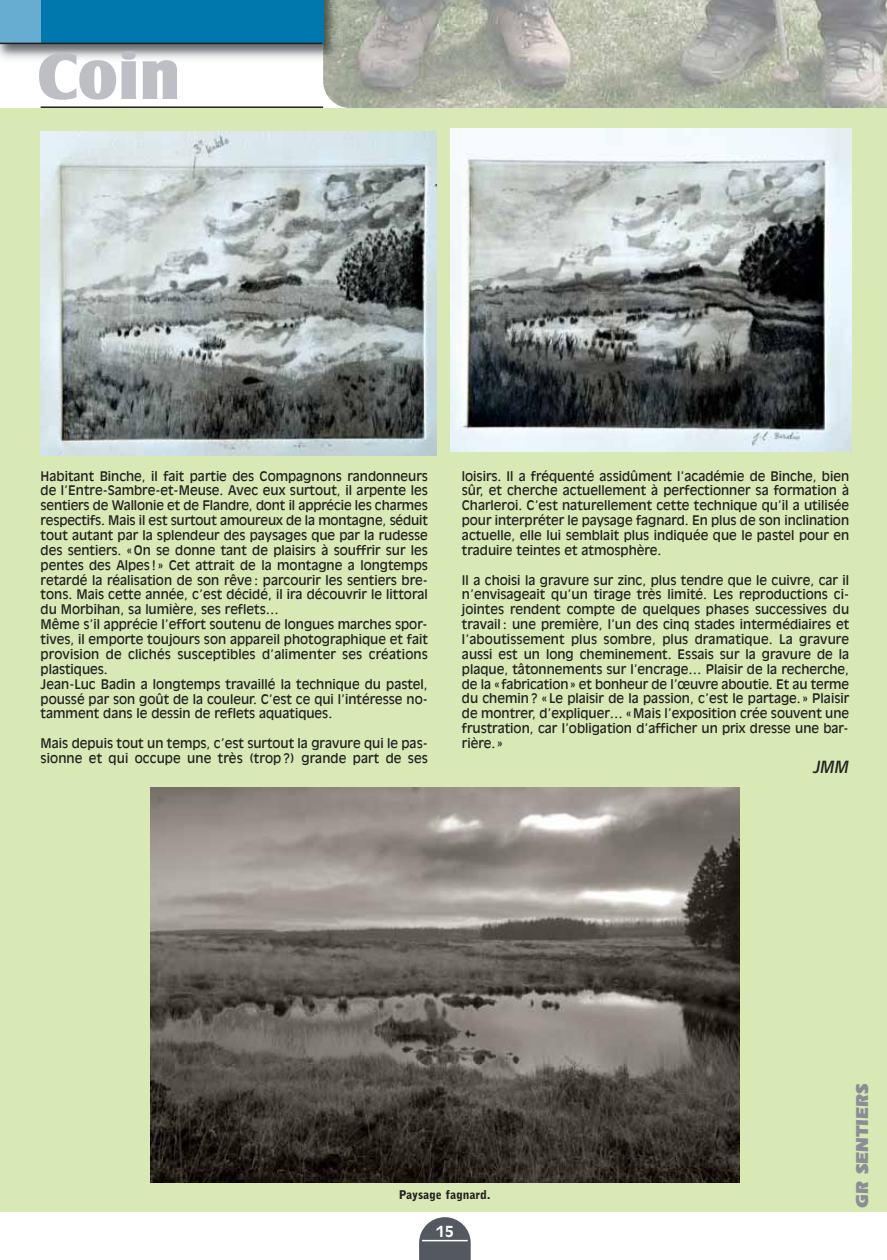
<style>
.page{position:relative;width:887px;height:1260px;background:#fff}
.page>*{position:absolute;margin:0;border:0;box-sizing:border-box;transform-origin:0 0}
.t1{font:67.5px "Castle T Ultr";color:#bdbfc4}
.t2{font:900 18px "Eras IT Cby BT";color:#8b8e95}
.t3{font:italic 16.5px "Incised 901 BT";color:#231f20}
.t4{font:700 15px "Incised 901 BT";color:#fff}
.t5{font:13.05px/14.9px "Incised 901 BT";color:#231f20}
.t6{font:900 12px "Bell Gothic BT";color:#231f20}
</style>
<div class="page">
<div style="left:0;top:108px;width:886px;height:1103px;background:#d8e9b5"></div>
<img style="left:323px;top:0;width:563px;height:108px">
<img style="left:0;top:43px;width:323px;height:16px">
<img style="left:323px;top:0;width:19px;height:63px">
<div style="left:0;top:0;width:323px;height:43px;background:#0078ae"></div>
<hr style="left:41px;top:106px;width:282px;height:2px;background:#231f20">
<div style="left:0;top:0;width:41px;height:43px;background:#67acd1"></div>
<hr style="left:0;top:43px;width:322px;height:1px;background:#231f20">
<svg style="left:419px;top:1217px;width:51px;height:42px;background:#6d7078"></svg>
<hr style="left:422px;top:1239px;width:45px;height:2px;background:#fff">
<img style="left:450px;top:128px;width:401px;height:323px">
<img style="left:41px;top:132px;width:395px;height:323px">
<img style="left:150px;top:787px;width:589px;height:395px">
<h1 class="t1" style="left:37px;top:48px;width:145px">Coin</h1>
<p class="t5" style="left:41px;top:469px;width:388px">Habitant Binche, il fait partie des Compagnons randonneurs de l’Entre-Sambre-et-Meuse. Avec eux surtout, il arpente les sentiers de Wallonie et de Flandre, dont il apprécie les charmes respectifs. Mais il est surtout amoureux de la montagne, séduit tout autant par la splendeur des paysages que par la rudesse des sentiers. « On se donne tant de plaisirs à souffrir sur les pentes des Alpes ! » Cet attrait de la montagne a longtemps retardé la réalisation de son rêve : parcourir les sentiers bre&shy;tons. Mais cette année, c’est décidé, il ira découvrir le littoral du Morbihan, sa lumière, ses reflets…<br>Même s’il apprécie l’effort soutenu de longues marches spor&shy;tives, il emporte toujours son appareil photographique et fait provision de clichés susceptibles d’alimenter ses créations plastiques.<br>Jean-Luc Badin a longtemps travaillé la technique du pastel, poussé par son goût de la couleur. C’est ce qui l’intéresse no&shy;tamment dans le dessin de reflets aquatiques.</p>
<p class="t5" style="left:41px;top:736px;width:388px">Mais depuis tout un temps, c’est surtout la gravure qui le pas&shy;sionne et qui occupe une très (trop ?) grande part de ses</p>
<p class="t5" style="left:462px;top:469px;width:388px;text-align:justify">loisirs. Il a fréquenté assidûment l’académie de Binche, bien sûr, et cherche actuellement à perfectionner sa formation à Charleroi. C’est naturellement cette technique qu’il a utilisée pour interpréter le paysage fagnard. En plus de son inclination actuelle, elle lui semblait plus indiquée que le pastel pour en traduire teintes et atmosphère.</p>
<p class="t5" style="left:462px;top:573px;width:388px;text-align:justify">Il a choisi la gravure sur zinc, plus tendre que le cuivre, car il n’envisageait qu’un tirage très limité. Les reproductions ci&shy;jointes rendent compte de quelques phases successives du travail : une première, l’un des cinq stades intermédiaires et l’aboutissement plus sombre, plus dramatique. La gravure aussi est un long cheminement. Essais sur la gravure de la plaque, tâtonnements sur l’encrage… Plaisir de la recherche, de la « fabrication » et bonheur de l’œuvre aboutie. Et au terme du chemin ? « Le plaisir de la passion, c’est le partage. » Plaisir de montrer, d’expliquer… « Mais l’exposition crée souvent une frustration, car l’obligation d’afficher un prix dresse une bar&shy;rière. »</p>
<p class="t3" style="left:813px;top:758px;width:37px">JMM</p>
<p class="t6" style="left:399px;top:1188px;width:93px">Paysage fagnard.</p>
<p class="t4" style="left:435px;top:1223px;width:20px">15</p>
<h2 class="t2" style="left:850px;top:1207px;width:125px;rotate:-90deg">GR SENTIERS</h2>
</div>
